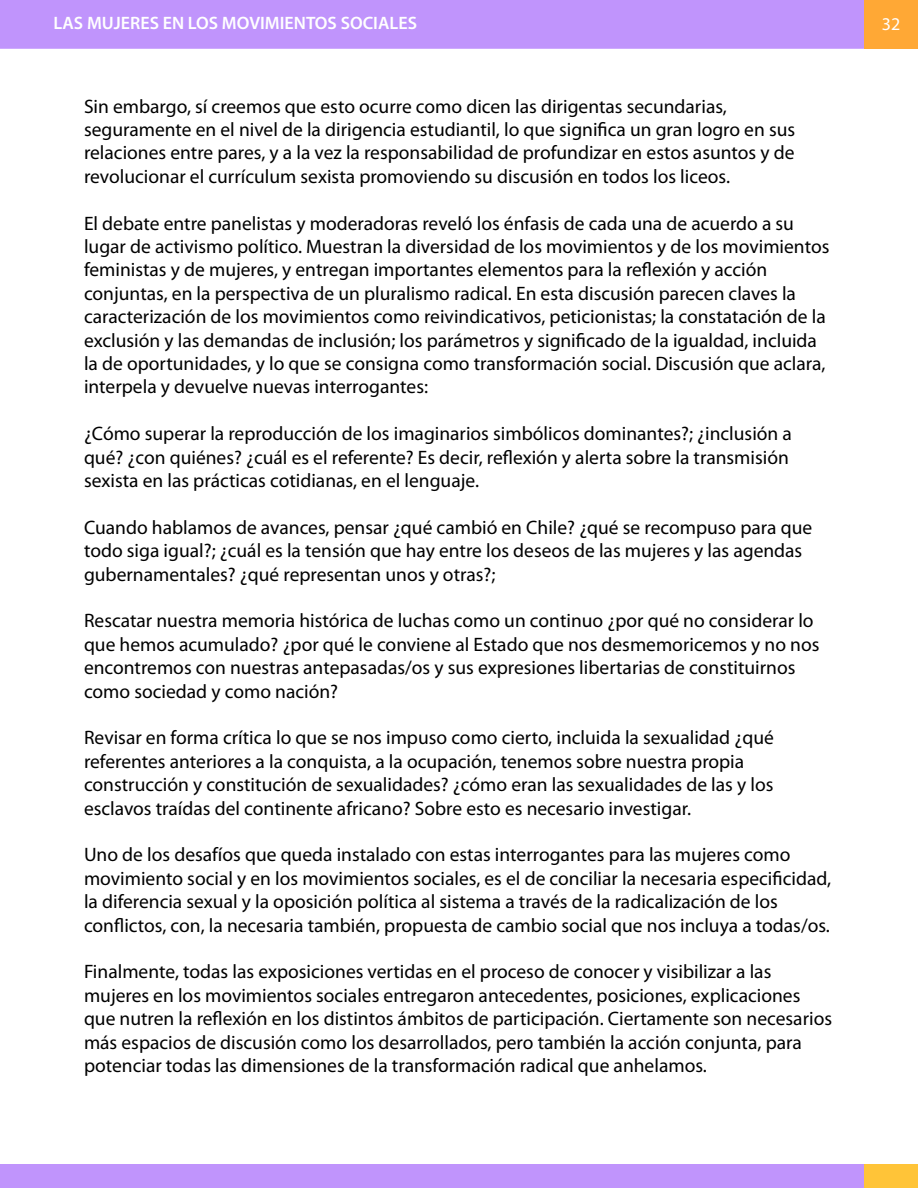
<style>
.page{position:relative;width:918px;height:1188px;background:#fff}
.page>*{position:absolute;margin:0;border:0;box-sizing:border-box;transform-origin:0 0}
.t1{font:19.5px/23.4px "Myriad Pro";color:#000}
.t2{font:600 18px "Myriad Pro";color:#fff}
.t3{font:18px "Myriad Pro";color:#fff}
</style>
<div class="page">
<div style="left:0;top:0;width:864px;height:49px;background:#c094fc"></div>
<div style="left:0;top:1164px;width:864px;height:24px;background:#c094fc"></div>
<div style="left:864px;top:1164px;width:54px;height:24px;background:#ffc438"></div>
<div style="left:864px;top:0;width:54px;height:49px;background:#ffa835"></div>
<p class="t2" style="left:54px;top:12px;width:365px">LAS MUJERES EN LOS MOVIMIENTOS SOCIALES</p>
<p class="t3" style="left:882px;top:13px;width:20px">32</p>
<p class="t1" style="left:84px;top:94px;width:713px">Sin embargo, sí creemos que esto ocurre como dicen las dirigentas secundarias, seguramente en el nivel de la dirigencia estudiantil, lo que significa un gran logro en sus relaciones entre pares, y a la vez la responsabilidad de profundizar en estos asuntos y de revolucionar el currículum sexista promoviendo su discusión en todos los liceos.</p>
<p class="t1" style="left:84px;top:211px;width:747px">El debate entre panelistas y moderadoras reveló los énfasis de cada una de acuerdo a su lugar de activismo político. Muestran la diversidad de los movimientos y de los movimientos feministas y de mujeres, y entregan importantes elementos para la reflexión y acción conjuntas, en la perspectiva de un pluralismo radical. En esta discusión parecen claves la caracterización de los movimientos como reivindicativos, peticionistas; la constatación de la exclusión y las demandas de inclusión; los parámetros y significado de la igualdad, incluida la de oportunidades, y lo que se consigna como transformación social. Discusión que aclara, interpela y devuelve nuevas interrogantes:</p>
<p class="t1" style="left:84px;top:422px;width:710px">¿Cómo superar la reproducción de los imaginarios simbólicos dominantes?; ¿inclusión a qué? ¿con quiénes? ¿cuál es el referente? Es decir, reflexión y alerta sobre la transmisión sexista en las prácticas cotidianas, en el lenguaje.</p>
<p class="t1" style="left:84px;top:515px;width:730px">Cuando hablamos de avances, pensar ¿qué cambió en Chile? ¿qué se recompuso para que todo siga igual?; ¿cuál es la tensión que hay entre los deseos de las mujeres y las agendas gubernamentales? ¿qué representan unos y otras?;</p>
<p class="t1" style="left:84px;top:609px;width:737px">Rescatar nuestra memoria histórica de luchas como un continuo ¿por qué no considerar lo que hemos acumulado? ¿por qué le conviene al Estado que nos desmemoricemos y no nos encontremos con nuestras antepasadas/os y sus expresiones libertarias de constituirnos como sociedad y como nación?</p>
<p class="t1" style="left:84px;top:726px;width:691px">Revisar en forma crítica lo que se nos impuso como cierto, incluida la sexualidad ¿qué referentes anteriores a la conquista, a la ocupación, tenemos sobre nuestra propia construcción y constitución de sexualidades? ¿cómo eran las sexualidades de las y los esclavos traídas del continente africano? Sobre esto es necesario investigar.</p>
<p class="t1" style="left:84px;top:843px;width:749px">Uno de los desafíos que queda instalado con estas interrogantes para las mujeres como movimiento social y en los movimientos sociales, es el de conciliar la necesaria especificidad, la diferencia sexual y la oposición política al sistema a través de la radicalización de los conflictos, con, la necesaria también, propuesta de cambio social que nos incluya a todas/os.</p>
<p class="t1" style="left:84px;top:960px;width:750px">Finalmente, todas las exposiciones vertidas en el proceso de conocer y visibilizar a las mujeres en los movimientos sociales entregaron antecedentes, posiciones, explicaciones que nutren la reflexión en los distintos ámbitos de participación. Ciertamente son necesarios más espacios de discusión como los desarrollados, pero también la acción conjunta, para potenciar todas las dimensiones de la transformación radical que anhelamos.</p>
</div>
